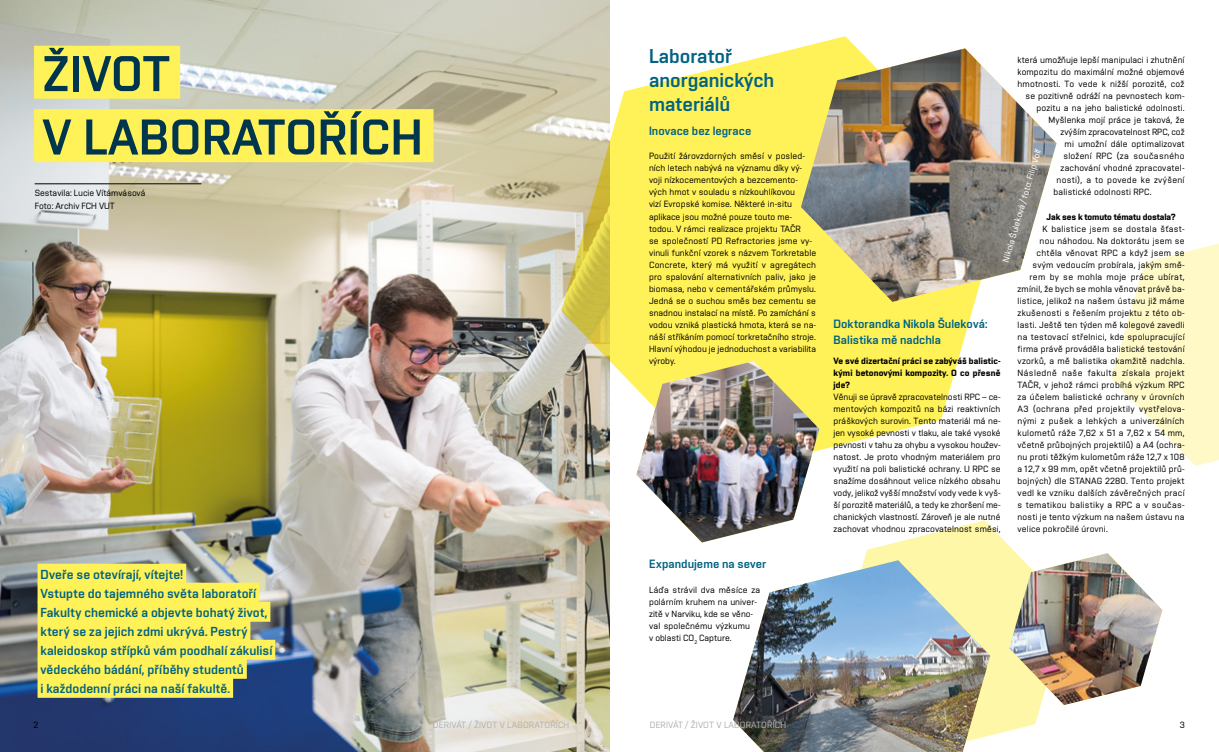
<style>
.page{position:relative;width:1219px;height:752px;background:#fff}
.page>*{position:absolute;margin:0;border:0;box-sizing:border-box;transform-origin:0 0}
.t1{font:50px/63.3px "Vafle VUT";letter-spacing:.01em;color:#00354e}
.t2{font:20px/24px "Vafle VUT";color:#006282}
.t3{font:13px/19px "Vafle VUT";letter-spacing:.005em;color:#006282}
.t4{font:12px/16px "Vafle VUT";color:#006282}
.t5{font:9px/12px "Vafle Light VUT";letter-spacing:.015em;color:#000}
.t6{font:700 9px/12px "Vafle VUT";letter-spacing:.01em;color:#000;text-align:justify}
.t7{font:9px "Vafle Light VUT";letter-spacing:.035em;color:#000}
.t8{font:9px "Vafle Light VUT";letter-spacing:.04em;color:#000}
.t9{font:9px "Vafle Light VUT";letter-spacing:.02em;color:#b3b2b2}
.t10{font:9px "Vafle Light VUT";color:#fff}
.t11{font:700 9px "Vafle VUT";letter-spacing:-.01em;color:#000}
</style>
<div class="page">
<img style="left:0;top:0;width:609px;height:751px">
<svg style="left:864px;top:520px;width:204px;height:216px;fill:#fff7a8"></svg>
<svg style="left:1111px;top:243px;width:108px;height:222px"></svg>
<img style="left:733px;top:560px;width:257px;height:191px">
<svg style="left:561px;top:36px;width:414px;height:439px;fill:#fff158"></svg>
<div style="left:34px;top:46px;width:146px;height:53px;background:#fff158"></div>
<div style="left:34px;top:109px;width:400px;height:53px;background:#fff158"></div>
<hr style="left:35px;top:183px;width:166px;height:1px;background:#000">
<div style="left:38px;top:563px;width:148px;height:20px;background:#fff158"></div>
<div style="left:38px;top:582px;width:221px;height:20px;background:#fff158"></div>
<div style="left:38px;top:601px;width:232px;height:20px;background:#fff158"></div>
<div style="left:38px;top:620px;width:212px;height:20px;background:#fff158"></div>
<div style="left:38px;top:639px;width:237px;height:20px;background:#fff158"></div>
<div style="left:38px;top:658px;width:209px;height:20px;background:#fff158"></div>
<div style="left:38px;top:677px;width:195px;height:20px;background:#fff158"></div>
<img style="left:801px;top:48px;width:255px;height:254px">
<img style="left:636px;top:361px;width:183px;height:181px">
<img style="left:1009px;top:553px;width:153px;height:151px">
<h1 class="t1" style="left:43px;top:41px;width:382px">ŽIVOT<br>V LABORATOŘÍCH</h1>
<p class="t5" style="left:35px;top:186px;width:112px;line-height:13px">Sestavila: Lucie Vítámvásová<br>Foto: Archiv FCH VUT</p>
<p class="t3" style="left:40px;top:564px;width:234px">Dveře se otevírají, vítejte!<br>Vstupte do tajemného světa laboratoří Fakulty chemické a objevte bohatý život, který se za jejich zdmi ukrývá. Pestrý kaleidoskop střípků vám poodhalí zákulisí vědeckého bádání, příběhy studentů<br>i každodenní práci na naší fakultě.</p>
<h2 class="t2" style="left:649px;top:44px;width:127px">Laboratoř anorganických materiálů</h2>
<h3 class="t4" style="left:649px;top:123px;width:104px">Inovace bez legrace</h3>
<p class="t5" style="left:649px;top:150px;width:169px">Použití žárovzdorných směsí v posled‑ ních letech nabývá na významu díky vý‑ voji nízkocementových a bezcemento‑ vých hmot v souladu s nízkouhlíkovou<br>vizí Evropské komise. Některé in‑situ aplikace jsou možné pouze touto me‑ todou. V rámci realizace projektu TAČR<br>se společností PD Refractories jsme vy‑ vinuli funkční vzorek s názvem Torkretable Concrete, který má využití v agregátech pro spalování alternativních paliv, jako je biomasa, nebo v cementářském průmyslu.<br>Jedná se o suchou směs bez cementu se snadnou instalací na místě. Po zamíchání s vodou vzniká plastická hmota, která se na‑ náší stříkáním pomocí torkretačního stroje.<br>Hlavní výhodou je jednoduchost a variabilita výroby.</p>
<h3 class="t4" style="left:649px;top:555px;width:119px">Expandujeme na sever</h3>
<p class="t5" style="left:649px;top:583px;width:113px">Láďa strávil dva měsíce za polárním kruhem na univer‑ zitě v Narviku, kde se věno‑ val společnému výzkumu<br>v oblasti CO<sub>2</sub> Capture.</p>
<p class="t5" style="left:1018px;top:54px;width:169px">která umožňuje lepší manipulaci i zhutnění</p>
<p class="t5" style="left:1018px;top:66px;width:168px">kompozitu do maximální možné objemové</p>
<p class="t5" style="left:1018px;top:78px;width:168px">hmotnosti. To vede k nižší porozitě, což</p>
<p class="t5" style="left:1026px;top:90px;width:161px">se pozitivně odráží na pevnostech kom‑</p>
<p class="t5" style="left:1037px;top:102px;width:150px">pozitu a na jeho balistické odolnosti.</p>
<p class="t5" style="left:1049px;top:114px;width:137px">Myšlenka mojí práce je taková, že</p>
<p class="t5" style="left:1061px;top:126px;width:126px">zvýším zpracovatelnost RPC, což</p>
<p class="t5" style="left:1065px;top:138px;width:122px">mi umožní dále optimalizovat</p>
<p class="t8" style="left:1064px;top:151px;width:123px">složení RPC (za současného</p>
<p class="t5" style="left:1061px;top:162px;width:125px">zachování vhodné zpracovatel‑</p>
<p class="t5" style="left:1057px;top:174px;width:130px">nosti), a to povede ke zvýšení</p>
<p class="t5" style="left:1054px;top:186px;width:99px">balistické odolnosti RPC.</p>
<p class="t11" style="left:1047px;top:211px;width:130px">Jak ses k tomuto tématu dostala?</p>
<p class="t5" style="left:1043px;top:222px;width:144px">K balistice jsem se dostala šťast‑</p>
<p class="t5" style="left:1040px;top:234px;width:147px">nou náhodou. Na doktorátu jsem se</p>
<p class="t5" style="left:1037px;top:246px;width:150px">chtěla věnovat RPC a když jsem se</p>
<p class="t5" style="left:1033px;top:258px;width:154px">svým vedoucím probírala, jakým smě‑</p>
<p class="t7" style="left:1030px;top:271px;width:156px">rem by se mohla moje práce ubírat,</p>
<p class="t5" style="left:1018px;top:282px;width:169px">zmínil, že bych se mohla věnovat právě ba‑</p>
<p class="t5" style="left:1018px;top:294px;width:168px">listice, jelikož na našem ústavu již máme</p>
<p class="t5" style="left:1018px;top:306px;width:169px">zkušenosti s řešením projektu z této ob‑</p>
<p class="t5" style="left:1018px;top:318px;width:168px">lasti. Ještě ten týden mě kolegové zavedli</p>
<p class="t5" style="left:1018px;top:330px;width:169px">na testovací střelnici, kde spolupracující</p>
<p class="t5" style="left:1018px;top:342px;width:169px">firma právě prováděla balistické testování</p>
<p class="t5" style="left:1018px;top:354px;width:169px">vzorků, a mě balistika okamžitě nadchla.</p>
<p class="t8" style="left:1018px;top:367px;width:169px">Následně naše fakulta získala projekt</p>
<p class="t5" style="left:1018px;top:378px;width:169px">TAČR, v jehož rámci probíhá výzkum RPC</p>
<p class="t5" style="left:1018px;top:390px;width:168px">za účelem balistické ochrany v úrovních</p>
<p class="t7" style="left:1018px;top:403px;width:169px">A3 (ochrana před projektily vystřelova‑</p>
<p class="t5" style="left:1018px;top:414px;width:168px">nými z pušek a lehkých a univerzálních</p>
<p class="t5" style="left:1018px;top:426px;width:169px">kulometů ráže 7,62 x 51 a 7,62 x 54 mm,</p>
<p class="t5" style="left:1018px;top:438px;width:169px">včetně průbojných projektilů) a A4 (ochra‑</p>
<p class="t5" style="left:1018px;top:450px;width:168px">nu proti těžkým kulometům ráže 12,7 x 108</p>
<p class="t5" style="left:1018px;top:462px;width:169px">a 12,7 x 99 mm, opět včetně projektilů prů‑</p>
<p class="t5" style="left:1018px;top:474px;width:168px">bojných) dle STANAG 2280. Tento projekt</p>
<p class="t5" style="left:1018px;top:486px;width:169px">vedl ke vzniku dalších závěrečných prací</p>
<p class="t5" style="left:1018px;top:498px;width:169px">s tematikou balistiky a RPC a v součas‑</p>
<p class="t5" style="left:1018px;top:511px;width:169px">nosti je tento výzkum na našem ústavu na</p>
<p class="t5" style="left:1018px;top:523px;width:92px">velice pokročilé úrovni.</p>
<p class="t10" style="left:1001px;top:260px;width:119px;rotate:-74deg">Nikola Šuleková / foto: Filip Volf</p>
<h3 class="t4" style="left:834px;top:315px;width:155px">Doktorandka Nikola Šuleková:<br>Balistika mě nadchla</h3>
<p class="t6" style="left:834px;top:354px;width:169px">Ve své dizertační práci se zabýváš balistic&shy;kými betonovými kompozity. O co přesně jde?</p>
<p class="t5" style="left:834px;top:390px;width:169px;text-align:justify">Věnuji se úpravě zpracovatelnosti RPC – ce‑ mentových kompozitů na bázi reaktivních práškových surovin. Tento materiál má ne‑ jen vysoké pevnosti v tlaku, ale také vysoké pevnosti v tahu za ohybu a vysokou houžev‑ natost. Je proto vhodným materiálem pro využití na poli balistické ochrany. U RPC se snažíme dosáhnout velice nízkého obsahu vody, jelikož vyšší množství vody vede k vyš‑ ší porozitě materiálů, a tedy ke zhoršení me‑ chanických vlastností. Zároveň je ale nutné zachovat vhodnou zpracovatelnost směsi,</p>
<p class="t5" style="left:33px;top:718px;width:6px">2</p>
<p class="t9" style="left:433px;top:719px;width:52px">DERIVÁT / Život</p>
<p class="t9" style="left:500px;top:719px;width:14px">v laborato</p>
<p class="t9" style="left:550px;top:719px;width:14px">řích</p>
<p class="t9" style="left:650px;top:719px;width:52px">DERIVÁT / Život</p>
<p class="t9" style="left:716px;top:719px;width:14px">v laborato</p>
<p class="t9" style="left:767px;top:719px;width:14px">řích</p>
<p class="t5" style="left:1180px;top:718px;width:7px">3</p>
</div>
